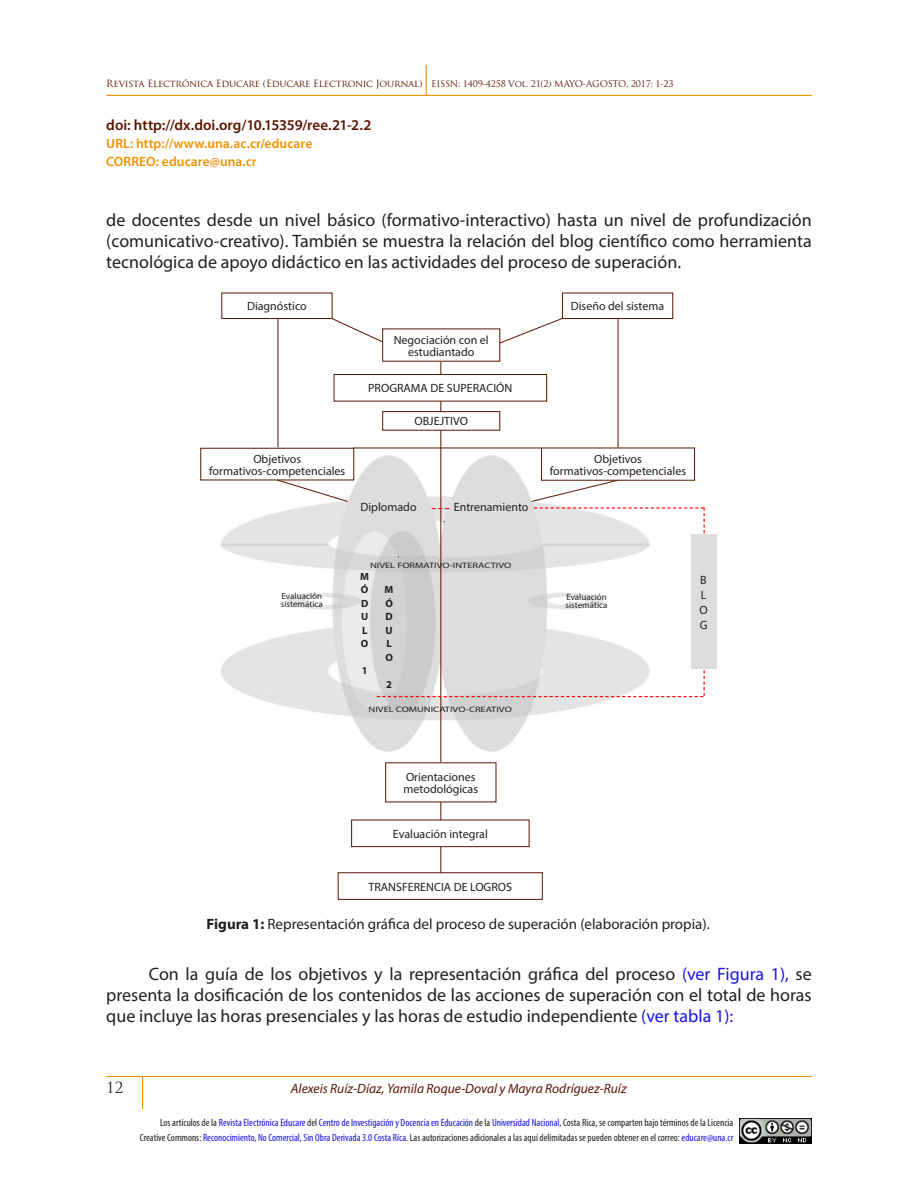
<style>
.page{position:relative;width:918px;height:1188px;background:#fff}
.page>*{position:absolute;margin:0;border:0;box-sizing:border-box;transform-origin:0 0}
.TEXTO{font:18px/21px "Myriad Pro";color:#231f20;text-align:justify}
.TITULO_EN_INGLES{font:15px "Myriad Pro";color:#231f20}
.t1{font:600 15px "Myriad Pro";color:#591600}
.t2{font:15px "Trajan Pro";color:#231f20}
.t3{font:italic 13.5px "Myriad Pro";color:#591600}
.t4{font:600 13.5px/18px "Myriad Pro";letter-spacing:.005em;color:#f29100}
.TITULO_EN_INGLES-2{font:12px/12px "Myriad Pro";color:#231f20;text-align:center}
.t5{font:condensed 10.5px/15px "Myriad Pro";color:#231f20;text-align:right}
.TITULO_EN_INGLES-3{font:700 10.5px "Myriad Pro";color:#231f20}
.t6{font:9.75px "Trajan Pro";letter-spacing:-.025em;color:#591600}
.TITULO_EN_INGLES-4{font:9px "Myriad Pro";color:#231f20}
.TITULO_EN_INGLES-5{font:7.8px "Myriad Pro";color:#231f20;scale:1.32 1}
.s1{font-size:9px}
.s2{font-weight:700}
.s3{color:#1a15e5}
</style>
<div class="page">
<hr style="left:106px;top:1076px;width:706px;height:1px;background:#f29100">
<hr style="left:142px;top:1076px;width:1px;height:33px;background:#f29100">
<img style="left:739px;top:1118px;width:73px;height:26px">
<hr style="left:106px;top:95px;width:706px;height:1px;background:#f29100">
<hr style="left:426px;top:65px;width:1px;height:31px;background:#f29100">
<img style="left:207px;top:453px;width:457px;height:310px">
<hr style="left:440px;top:362px;width:1px;height:511px;background:#591600">
<div style="left:334px;top:374px;width:213px;height:27px;background:#fff"></div>
<div style="left:334px;top:374px;width:213px;height:28px;border:1px solid #591600"></div>
<div style="left:562px;top:293px;width:111px;height:26px;border:1px solid #591600"></div>
<div style="left:221px;top:293px;width:111px;height:26px;border:1px solid #591600"></div>
<div style="left:201px;top:448px;width:153px;height:32px;background:#fff"></div>
<svg style="left:331px;top:317px;width:57px;height:25px"></svg>
<svg style="left:497px;top:318px;width:66px;height:27px"></svg>
<hr style="left:278px;top:318px;width:1px;height:129px;background:#591600">
<hr style="left:618px;top:318px;width:1px;height:129px;background:#591600">
<div style="left:383px;top:412px;width:117px;height:18px;background:#fff"></div>
<div style="left:382px;top:411px;width:118px;height:20px;border:1px solid #591600"></div>
<svg style="left:276px;top:479px;width:73px;height:23px"></svg>
<hr style="left:353px;top:448px;width:188px;height:1px;background:#591600">
<div style="left:383px;top:329px;width:117px;height:32px;background:#fff"></div>
<div style="left:338px;top:872px;width:205px;height:28px;border:1px solid #591600"></div>
<div style="left:351px;top:820px;width:178px;height:27px;border:1px solid #591600"></div>
<div style="left:386px;top:763px;width:110px;height:39px;background:#fff"></div>
<svg style="left:377px;top:479px;width:328px;height:218px"></svg>
<div style="left:691px;top:535px;width:25px;height:134px;background:#ddd"></div>
<p class="t6" style="left:106px;top:77px;width:569px">Revista Electrónica Educare (Educare Electronic Journal) <span class="s1">EISSN: 1409-4258 Vol. 21(2) MAYO-AGOSTO, 2017: 1-23</span></p>
<p class="t1" style="left:106px;top:115px;width:267px">doi: http://dx.doi.org/10.15359/ree.21-2.2</p>
<p class="t4" style="left:106px;top:134px;width:208px">URL: http://www.una.ac.cr/educare<br>CORREO: educare@una.cr</p>
<p class="TEXTO" style="left:106px;top:209px;width:707px">de docentes desde un nivel básico (formativo-interactivo) hasta un nivel de profundización (comunicativo-creativo). También se muestra la relación del blog científico como herramienta tecnológica de apoyo didáctico en las actividades del proceso de superación.</p>
<h2 class="TITULO_EN_INGLES-2" style="left:247px;top:300px;width:61px">Diagnóstico</h2>
<h2 class="TITULO_EN_INGLES-2" style="left:571px;top:300px;width:95px">Diseño del sistema</h2>
<h2 class="TITULO_EN_INGLES-2" style="left:394px;top:333px;width:97px">Negociación con el estudiantado</h2>
<h2 class="TITULO_EN_INGLES-2" style="left:368px;top:382px;width:146px">PROGRAMA DE SUPERACIÓN</h2>
<h2 class="TITULO_EN_INGLES-2" style="left:253px;top:452px;width:49px">Objetivos</h2>
<h2 class="TITULO_EN_INGLES-2" style="left:209px;top:464px;width:138px">formativos-competenciales</h2>
<h2 class="TITULO_EN_INGLES-2" style="left:414px;top:415px;width:55px">OBJEJTIVO</h2>
<h2 class="TITULO_EN_INGLES-2" style="left:360px;top:501px;width:58px">Diplomado</h2>
<h2 class="TITULO_EN_INGLES-2" style="left:454px;top:501px;width:76px">Entrenamiento</h2>
<h2 class="TITULO_EN_INGLES-4" style="left:282px;top:591px;width:42px">Evaluación</h2>
<h2 class="TITULO_EN_INGLES-4" style="left:281px;top:598px;width:43px">sistemática</h2>
<h2 class="TITULO_EN_INGLES-5" style="left:370px;top:560px;width:109px">NIVEL FORMATIVO-INTERACTIVO</h2>
<h2 class="TITULO_EN_INGLES-3" style="left:360px;top:569px;width:10px">M</h2>
<h2 class="TITULO_EN_INGLES-3" style="left:361px;top:583px;width:9px">Ó</h2>
<h2 class="TITULO_EN_INGLES-3" style="left:361px;top:596px;width:9px">D</h2>
<h2 class="TITULO_EN_INGLES-3" style="left:361px;top:610px;width:9px">U</h2>
<h2 class="TITULO_EN_INGLES-3" style="left:362px;top:623px;width:7px">L</h2>
<h2 class="TITULO_EN_INGLES-3" style="left:361px;top:637px;width:9px">O</h2>
<h2 class="TITULO_EN_INGLES-3" style="left:362px;top:664px;width:7px">1</h2>
<h2 class="TITULO_EN_INGLES-3" style="left:385px;top:583px;width:10px">M</h2>
<h2 class="TITULO_EN_INGLES-3" style="left:385px;top:596px;width:9px">Ó</h2>
<h2 class="TITULO_EN_INGLES-3" style="left:385px;top:610px;width:9px">D</h2>
<h2 class="TITULO_EN_INGLES-3" style="left:386px;top:623px;width:9px">U</h2>
<h2 class="TITULO_EN_INGLES-3" style="left:386px;top:637px;width:7px">L</h2>
<h2 class="TITULO_EN_INGLES-3" style="left:385px;top:650px;width:9px">O</h2>
<h2 class="TITULO_EN_INGLES-3" style="left:386px;top:677px;width:7px">2</h2>
<h2 class="TITULO_EN_INGLES-5" style="left:369px;top:704px;width:110px">NIVEL COMUNICATIVO-CREATIVO</h2>
<h2 class="TITULO_EN_INGLES-2" style="left:594px;top:452px;width:49px">Objetivos</h2>
<h2 class="TITULO_EN_INGLES-2" style="left:550px;top:464px;width:138px">formativos-competenciales</h2>
<h2 class="TITULO_EN_INGLES-4" style="left:566px;top:591px;width:42px">Evaluación</h2>
<h2 class="TITULO_EN_INGLES-4" style="left:566px;top:599px;width:43px">sistemática</h2>
<h2 class="TITULO_EN_INGLES-2" style="left:700px;top:574px;width:8px">B</h2>
<h2 class="TITULO_EN_INGLES-2" style="left:701px;top:589px;width:7px">L</h2>
<h2 class="TITULO_EN_INGLES-2" style="left:699px;top:604px;width:10px">O</h2>
<h2 class="TITULO_EN_INGLES-2" style="left:700px;top:619px;width:9px">G</h2>
<h2 class="TITULO_EN_INGLES-2" style="left:404px;top:771px;width:76px;text-align:left">Orientaciones metodológicas</h2>
<h2 class="TITULO_EN_INGLES-2" style="left:393px;top:828px;width:96px">Evaluación integral</h2>
<h2 class="TITULO_EN_INGLES-2" style="left:368px;top:880px;width:145px">TRANSFERENCIA DE LOGROS</h2>
<h2 class="TITULO_EN_INGLES" style="left:207px;top:914px;width:505px"><span class="s2">Figura 1:</span> Representación gráfica del proceso de superación (elaboración propia).</h2>
<p class="TEXTO" style="left:106px;top:963px;width:707px;text-indent:43px">Con la guía de los objetivos y la representación gráfica del proceso <span class="s3">(ver Figura 1),</span> se presenta la dosificación de los contenidos de las acciones de superación con el total de horas que incluye las horas presenciales y las horas de estudio independiente <span class="s3">(ver tabla 1):</span></p>
<p class="t2" style="left:106px;top:1078px;width:19px">12</p>
<p class="t3" style="left:291px;top:1080px;width:337px">Alexeis Ruíz-Díaz, Yamila Roque-Doval y Mayra Rodríguez-Ruíz</p>
<p class="t5" style="left:140px;top:1115px;width:595px">Los artículos de la <span class="s3">Revista Electrónica Educare</span> del <span class="s3">Centro de Investigación y Docencia en Educación</span> de la <span class="s3">Universidad Nacional</span>, Costa Rica, se comparten bajo términos de la Licencia<br>Creative Commons: <span class="s3">Reconocimiento, No Comercial, Sin Obra Derivada 3.0 Costa Rica</span>. Las autorizaciones adicionales a las aquí delimitadas se pueden obtener en el correo: <span class="s3">educare@una.cr</span></p>
</div>
